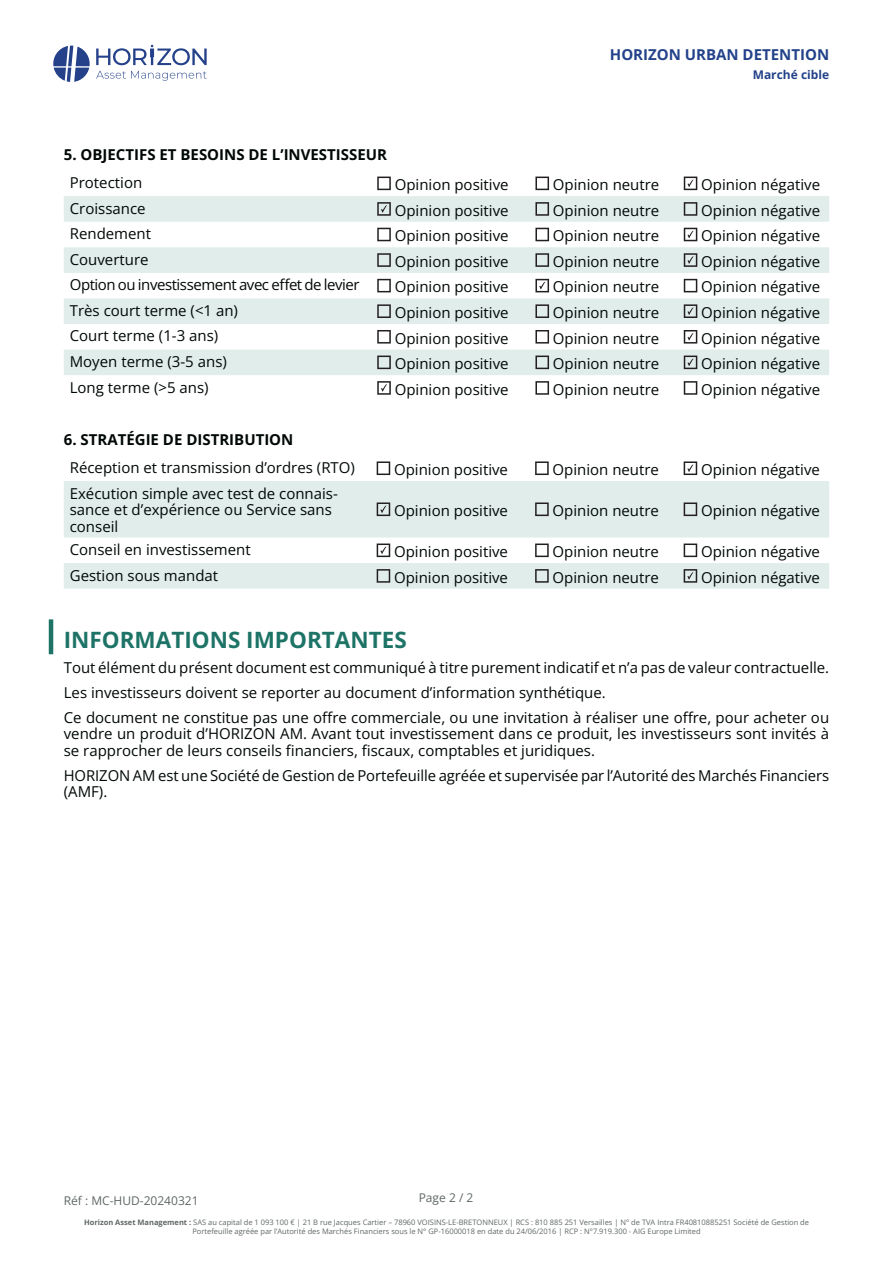
<style>
.page{position:relative;width:893px;height:1263px;background:#fff}
.page>*{position:absolute;margin:0;border:0;box-sizing:border-box;transform-origin:0 0}
.t1{font:700 22.5px "Open Sans";color:#1d7466}
.t2{font:15px/16.5px "Open Sans";color:#000806}
.t3{font:700 15px "Open Sans";color:#000806}
.t4{font:15px "Open Sans";letter-spacing:-.03em;color:#000806}
.t5{font:700 15px "Open Sans";color:#23428a}
.t6{font:12px "Open Sans";color:#5f6765}
.t7{font:700 12px "Open Sans";color:#23428a}
.t8{font:7.5px/9px "Open Sans";color:#5f6765;text-align:center}
.s1{font-weight:700}
</style>
<div class="page">
<svg style="left:53px;top:45px;width:154px;height:37px"></svg>
<hr style="left:49px;top:619px;width:4px;height:35px;background:#1d7466">
<svg style="left:64px;top:196px;width:765px;height:179px;fill:#e0edea"></svg>
<svg style="left:377px;top:177px;width:14px;height:13px"></svg>
<svg style="left:535px;top:177px;width:14px;height:13px"></svg>
<svg style="left:684px;top:177px;width:13px;height:13px"></svg>
<svg style="left:377px;top:202px;width:14px;height:14px"></svg>
<svg style="left:535px;top:202px;width:14px;height:14px"></svg>
<svg style="left:684px;top:202px;width:13px;height:14px"></svg>
<svg style="left:377px;top:228px;width:14px;height:13px"></svg>
<svg style="left:535px;top:228px;width:14px;height:13px"></svg>
<svg style="left:684px;top:228px;width:13px;height:13px"></svg>
<svg style="left:377px;top:253px;width:14px;height:14px"></svg>
<svg style="left:535px;top:253px;width:14px;height:14px"></svg>
<svg style="left:684px;top:253px;width:13px;height:14px"></svg>
<svg style="left:377px;top:279px;width:14px;height:13px"></svg>
<svg style="left:535px;top:279px;width:14px;height:13px"></svg>
<svg style="left:684px;top:279px;width:13px;height:13px"></svg>
<svg style="left:377px;top:304px;width:14px;height:14px"></svg>
<svg style="left:535px;top:304px;width:14px;height:14px"></svg>
<svg style="left:684px;top:304px;width:13px;height:14px"></svg>
<svg style="left:377px;top:330px;width:14px;height:14px"></svg>
<svg style="left:535px;top:330px;width:14px;height:14px"></svg>
<svg style="left:684px;top:330px;width:13px;height:14px"></svg>
<svg style="left:377px;top:356px;width:14px;height:13px"></svg>
<svg style="left:535px;top:356px;width:14px;height:13px"></svg>
<svg style="left:684px;top:356px;width:13px;height:13px"></svg>
<svg style="left:377px;top:381px;width:14px;height:14px"></svg>
<svg style="left:535px;top:381px;width:14px;height:14px"></svg>
<svg style="left:684px;top:381px;width:13px;height:14px"></svg>
<svg style="left:64px;top:481px;width:765px;height:108px;fill:#e0edea"></svg>
<svg style="left:377px;top:461px;width:13px;height:14px"></svg>
<svg style="left:535px;top:461px;width:14px;height:14px"></svg>
<svg style="left:684px;top:461px;width:13px;height:14px"></svg>
<svg style="left:377px;top:502px;width:13px;height:14px"></svg>
<svg style="left:535px;top:502px;width:14px;height:14px"></svg>
<svg style="left:684px;top:502px;width:13px;height:14px"></svg>
<svg style="left:377px;top:543px;width:13px;height:14px"></svg>
<svg style="left:535px;top:543px;width:14px;height:14px"></svg>
<svg style="left:684px;top:543px;width:13px;height:14px"></svg>
<svg style="left:377px;top:569px;width:13px;height:14px"></svg>
<svg style="left:535px;top:569px;width:14px;height:14px"></svg>
<svg style="left:684px;top:569px;width:13px;height:14px"></svg>
<p class="t5" style="left:610px;top:44px;width:221px">HORIZON URBAN DETENTION</p>
<p class="t7" style="left:753px;top:66px;width:78px">Marché cible</p>
<p class="t3" style="left:64px;top:145px;width:325px">5. OBJECTIFS ET BESOINS DE L’INVESTISSEUR</p>
<p class="t2" style="left:70px;top:174px;width:74px">Protection</p>
<p class="t2" style="left:395px;top:176px;width:115px">Opinion positive</p>
<p class="t2" style="left:553px;top:176px;width:108px">Opinion neutre</p>
<p class="t2" style="left:701px;top:176px;width:120px">Opinion négative</p>
<p class="t2" style="left:70px;top:200px;width:77px">Croissance</p>
<p class="t2" style="left:395px;top:202px;width:115px">Opinion positive</p>
<p class="t2" style="left:553px;top:202px;width:108px">Opinion neutre</p>
<p class="t2" style="left:701px;top:202px;width:120px">Opinion négative</p>
<p class="t2" style="left:70px;top:225px;width:83px">Rendement</p>
<p class="t2" style="left:395px;top:227px;width:115px">Opinion positive</p>
<p class="t2" style="left:553px;top:227px;width:108px">Opinion neutre</p>
<p class="t2" style="left:701px;top:227px;width:120px">Opinion négative</p>
<p class="t2" style="left:70px;top:251px;width:80px">Couverture</p>
<p class="t2" style="left:395px;top:253px;width:115px">Opinion positive</p>
<p class="t2" style="left:553px;top:253px;width:108px">Opinion neutre</p>
<p class="t2" style="left:701px;top:253px;width:120px">Opinion négative</p>
<p class="t4" style="left:70px;top:275px;width:291px">Option ou investissement avec effet de levier</p>
<p class="t2" style="left:395px;top:278px;width:115px">Opinion positive</p>
<p class="t2" style="left:553px;top:278px;width:108px">Opinion neutre</p>
<p class="t2" style="left:701px;top:278px;width:120px">Opinion négative</p>
<p class="t2" style="left:70px;top:302px;width:170px">Très court terme (&lt;1 an)</p>
<p class="t2" style="left:395px;top:304px;width:115px">Opinion positive</p>
<p class="t2" style="left:553px;top:304px;width:108px">Opinion neutre</p>
<p class="t2" style="left:701px;top:304px;width:120px">Opinion négative</p>
<p class="t2" style="left:70px;top:327px;width:150px">Court terme (1-3 ans)</p>
<p class="t2" style="left:395px;top:329px;width:115px">Opinion positive</p>
<p class="t2" style="left:553px;top:329px;width:108px">Opinion neutre</p>
<p class="t2" style="left:701px;top:329px;width:120px">Opinion négative</p>
<p class="t2" style="left:70px;top:353px;width:159px">Moyen terme (3-5 ans)</p>
<p class="t2" style="left:395px;top:355px;width:115px">Opinion positive</p>
<p class="t2" style="left:553px;top:355px;width:108px">Opinion neutre</p>
<p class="t2" style="left:701px;top:355px;width:120px">Opinion négative</p>
<p class="t2" style="left:70px;top:378px;width:140px">Long terme (&gt;5 ans)</p>
<p class="t2" style="left:395px;top:381px;width:115px">Opinion positive</p>
<p class="t2" style="left:553px;top:381px;width:108px">Opinion neutre</p>
<p class="t2" style="left:701px;top:381px;width:120px">Opinion négative</p>
<p class="t3" style="left:64px;top:429px;width:231px">6. STRATÉGIE DE DISTRIBUTION</p>
<p class="t2" style="left:70px;top:459px;width:287px">Réception et transmission d’ordres (RTO)</p>
<p class="t2" style="left:394px;top:461px;width:115px">Opinion positive</p>
<p class="t2" style="left:553px;top:461px;width:108px">Opinion neutre</p>
<p class="t2" style="left:701px;top:461px;width:120px">Opinion négative</p>
<p class="t2" style="left:70px;top:484px;width:270px">Exécution simple avec test de connais&shy;sance et d’expérience ou Service sans conseil</p>
<p class="t2" style="left:394px;top:502px;width:115px">Opinion positive</p>
<p class="t2" style="left:553px;top:502px;width:108px">Opinion neutre</p>
<p class="t2" style="left:701px;top:502px;width:120px">Opinion négative</p>
<p class="t2" style="left:70px;top:541px;width:183px">Conseil en investissement</p>
<p class="t2" style="left:394px;top:543px;width:115px">Opinion positive</p>
<p class="t2" style="left:553px;top:543px;width:108px">Opinion neutre</p>
<p class="t2" style="left:701px;top:543px;width:120px">Opinion négative</p>
<p class="t2" style="left:70px;top:566px;width:150px">Gestion sous mandat</p>
<p class="t2" style="left:394px;top:569px;width:115px">Opinion positive</p>
<p class="t2" style="left:553px;top:569px;width:108px">Opinion neutre</p>
<p class="t2" style="left:701px;top:569px;width:120px">Opinion négative</p>
<h1 class="t1" style="left:64px;top:624px;width:344px">INFORMATIONS IMPORTANTES</h1>
<p class="t2" style="left:64px;top:654px;width:767px;line-height:25px">Tout élément du présent document est communiqué à titre purement indicatif et n’a pas de valeur contractuelle.<br>Les investisseurs doivent se reporter au document d’information synthétique.<br>Ce document ne constitue pas une offre commerciale, ou une invitation à réaliser une offre, pour acheter ou</p>
<p class="t2" style="left:64px;top:725px;width:767px">vendre un produit d’HORIZON AM. Avant tout investissement dans ce produit, les investisseurs sont invités à se rapprocher de leurs conseils financiers, fiscaux, comptables et juridiques.</p>
<p class="t2" style="left:64px;top:767px;width:767px">HORIZON AM est une Société de Gestion de Portefeuille agréée et supervisée par l’Autorité des Marchés Financiers (AMF).</p>
<p class="t6" style="left:64px;top:1192px;width:136px">Réf : MC-HUD-20240321</p>
<p class="t6" style="left:419px;top:1189px;width:56px">Page 2 / 2</p>
<p class="t8" style="left:84px;top:1217px;width:727px"><span class="s1">Horizon Asset Management :</span> SAS au capital de 1 093 100 € | 21 B rue Jacques Cartier – 78960 VOISINS-LE-BRETONNEUX | RCS : 810 885 251 Versailles | N° de TVA Intra FR40810885251 Société de Gestion de<br>Portefeuille agréée par l’Autorité des Marchés Financiers sous le N° GP-16000018 en date du 24/06/2016 | RCP : N°7.919.300 - AIG Europe Limited</p>
</div>
